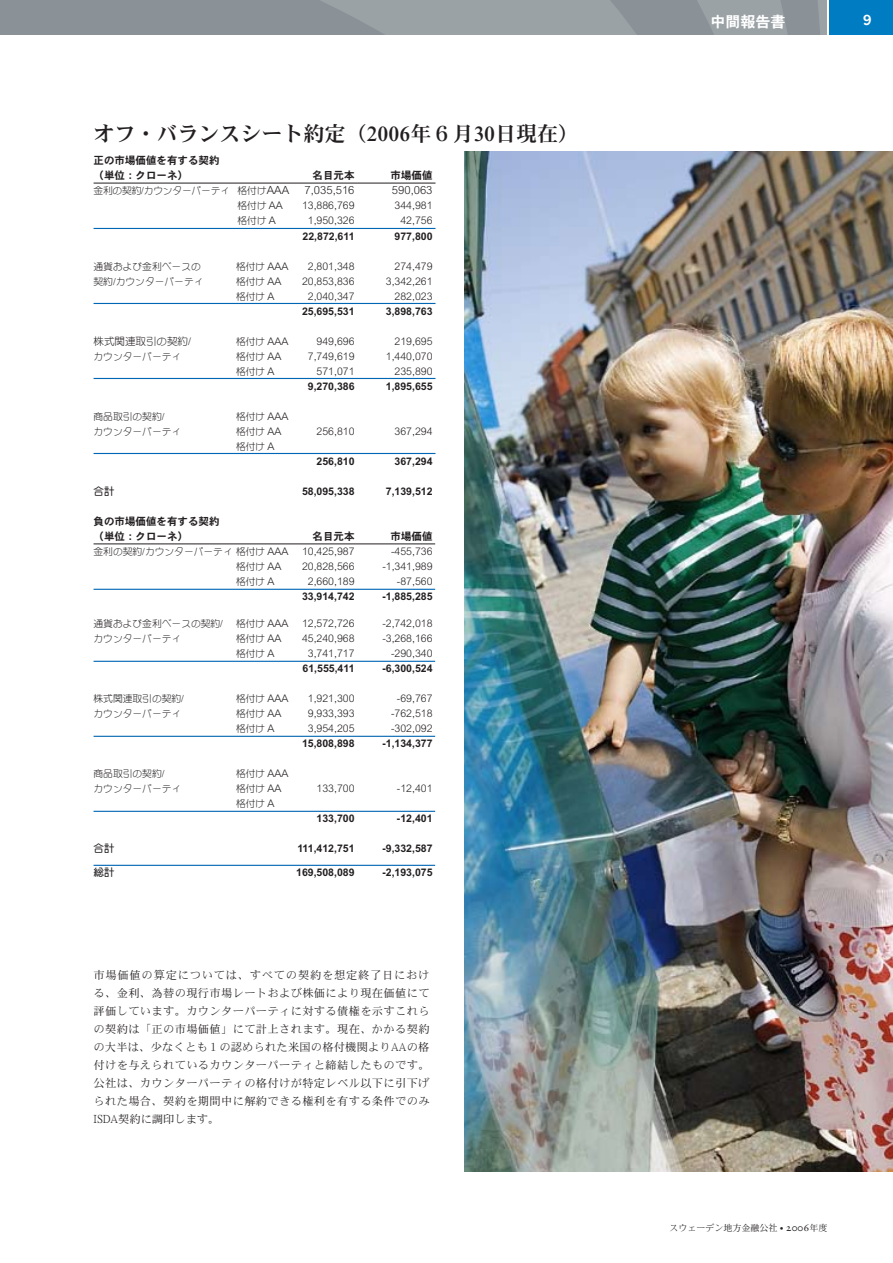
<style>
.page{position:relative;width:893px;height:1263px;background:#fff}
.page>*{position:absolute;margin:0;border:0;box-sizing:border-box;transform-origin:0 0}
.t1{font:21px "DFHS Mincho W7";color:#231f20}
.t2{font:15px "DFHS Gothic W7";color:#fff}
.t3{font:11.25px/18px "DFHS Mincho W3";letter-spacing:.03em;color:#231f20;text-align:justify}
.t4{font:300 11.25px "Arial MT Std";color:#231f20}
.t5{font:300 10.5px "Arial MT Std";color:#231f20}
.t6{font:700 10.5px "Arial MT Std";color:#231f20}
.t7{font:10.5px/15px "DFHS Gothic W7";color:#231f20}
.t8{font:300 10.5px "DF Maru Gothic";color:#231f20}
.t9{font:700 10.5px "DF Maru Gothic";color:#231f20}
.t10{font:300 9.75px "DF Maru Gothic";color:#231f20}
.t11{font:300 9.75px "DF Maru Gothic";letter-spacing:-.02em;color:#231f20}
.t12{font:9px "DFHS Mincho W3";color:#231f20}
.s1{font-family:"Arial MT Std";font-size:11.25px}
.s2{font-family:"Arial MT Std";font-size:10.5px}
.s3{font-family:"Sabon Roman SC";font-size:7.5px}
.s4{font-family:"Sabon Roman SC";font-size:10.5px}
</style>
<div class="page">
<div style="left:829px;top:0;width:64px;height:34px;background:#007cc2"></div>
<div style="left:0;top:0;width:826px;height:34px;background:#8a9297"></div>
<svg style="left:320px;top:0;width:507px;height:34px"></svg>
<hr style="left:94px;top:183px;width:341px;height:1px;background:#231f20">
<hr style="left:94px;top:228px;width:341px;height:1px;background:#0166b3">
<hr style="left:94px;top:303px;width:341px;height:1px;background:#0166b3">
<hr style="left:94px;top:378px;width:341px;height:1px;background:#0166b3">
<hr style="left:94px;top:453px;width:341px;height:1px;background:#0166b3">
<hr style="left:94px;top:544px;width:341px;height:1px;background:#231f20">
<hr style="left:94px;top:589px;width:341px;height:1px;background:#0166b3">
<hr style="left:94px;top:661px;width:341px;height:1px;background:#0166b3">
<hr style="left:94px;top:736px;width:341px;height:1px;background:#0166b3">
<hr style="left:94px;top:811px;width:341px;height:1px;background:#0166b3">
<hr style="left:94px;top:865px;width:341px;height:1px;background:#0166b3">
<img style="left:465px;top:152px;width:428px;height:1019px">
<h1 class="t1" style="left:94px;top:123px;width:487px">オフ・バランスシート約定（2006年６月30日現在）</h1>
<p class="t7" style="left:94px;top:154px;width:127px">正の市場価値を有する契約（単位：クローネ）</p>
<p class="t7" style="left:313px;top:169px;width:43px">名目元本</p>
<p class="t7" style="left:391px;top:169px;width:43px">市場価値</p>
<p class="t11" style="left:94px;top:186px;width:197px">金利の契約/カウンターパーティ 格付け<span class="s1">AAA</span></p>
<p class="t4" style="left:305px;top:184px;width:52px">7,035,516</p>
<p class="t4" style="left:392px;top:184px;width:42px">590,063</p>
<p class="t10" style="left:238px;top:201px;width:47px">格付け <span class="s2">AA</span></p>
<p class="t5" style="left:302px;top:200px;width:54px">13,886,769</p>
<p class="t5" style="left:395px;top:200px;width:39px">344,981</p>
<p class="t10" style="left:238px;top:216px;width:40px">格付け <span class="s2">A</span></p>
<p class="t5" style="left:308px;top:215px;width:48px">1,950,326</p>
<p class="t5" style="left:400px;top:215px;width:34px">42,756</p>
<p class="t6" style="left:303px;top:230px;width:53px">22,872,611</p>
<p class="t6" style="left:395px;top:230px;width:39px">977,800</p>
<p class="t10" style="left:94px;top:261px;width:109px">通貨および金利ベースの</p>
<p class="t10" style="left:236px;top:261px;width:54px">格付け <span class="s2">AAA</span></p>
<p class="t5" style="left:308px;top:260px;width:48px">2,801,348</p>
<p class="t5" style="left:395px;top:260px;width:39px">274,479</p>
<p class="t10" style="left:94px;top:276px;width:111px">契約/カウンターパーティ</p>
<p class="t10" style="left:236px;top:276px;width:47px">格付け <span class="s2">AA</span></p>
<p class="t5" style="left:302px;top:275px;width:54px">20,853,836</p>
<p class="t5" style="left:386px;top:275px;width:48px">3,342,261</p>
<p class="t10" style="left:236px;top:291px;width:40px">格付け <span class="s2">A</span></p>
<p class="t5" style="left:308px;top:290px;width:48px">2,040,347</p>
<p class="t5" style="left:395px;top:290px;width:39px">282,023</p>
<p class="t6" style="left:302px;top:305px;width:54px">25,695,531</p>
<p class="t6" style="left:386px;top:305px;width:48px">3,898,763</p>
<p class="t8" style="left:94px;top:335px;width:99px">株式関連取引の契約/</p>
<p class="t10" style="left:236px;top:336px;width:54px">格付け <span class="s2">AAA</span></p>
<p class="t5" style="left:317px;top:335px;width:39px">949,696</p>
<p class="t5" style="left:395px;top:335px;width:39px">219,695</p>
<p class="t10" style="left:94px;top:351px;width:89px">カウンターパーティ</p>
<p class="t10" style="left:236px;top:351px;width:47px">格付け <span class="s2">AA</span></p>
<p class="t5" style="left:308px;top:350px;width:48px">7,749,619</p>
<p class="t5" style="left:386px;top:350px;width:48px">1,440,070</p>
<p class="t10" style="left:236px;top:366px;width:40px">格付け <span class="s2">A</span></p>
<p class="t5" style="left:317px;top:365px;width:39px">571,071</p>
<p class="t5" style="left:395px;top:365px;width:39px">235,890</p>
<p class="t6" style="left:308px;top:380px;width:48px">9,270,386</p>
<p class="t6" style="left:386px;top:380px;width:48px">1,895,655</p>
<p class="t10" style="left:94px;top:411px;width:72px">商品取引の契約/</p>
<p class="t10" style="left:236px;top:411px;width:54px">格付け <span class="s2">AAA</span></p>
<p class="t10" style="left:94px;top:426px;width:89px">カウンターパーティ</p>
<p class="t10" style="left:236px;top:426px;width:47px">格付け <span class="s2">AA</span></p>
<p class="t5" style="left:317px;top:425px;width:39px">256,810</p>
<p class="t5" style="left:395px;top:425px;width:39px">367,294</p>
<p class="t10" style="left:236px;top:441px;width:40px">格付け <span class="s2">A</span></p>
<p class="t6" style="left:317px;top:455px;width:39px">256,810</p>
<p class="t6" style="left:395px;top:455px;width:39px">367,294</p>
<p class="t9" style="left:94px;top:485px;width:22px">合計</p>
<p class="t6" style="left:302px;top:485px;width:54px">58,095,338</p>
<p class="t6" style="left:386px;top:485px;width:48px">7,139,512</p>
<p class="t7" style="left:94px;top:514px;width:127px">負の市場価値を有する契約（単位：クローネ）</p>
<p class="t7" style="left:313px;top:529px;width:43px">名目元本</p>
<p class="t7" style="left:391px;top:529px;width:43px">市場価値</p>
<p class="t10" style="left:94px;top:547px;width:196px">金利の契約/カウンターパーティ格付け <span class="s2">AAA</span></p>
<p class="t5" style="left:302px;top:546px;width:54px">10,425,987</p>
<p class="t5" style="left:391px;top:546px;width:43px">-455,736</p>
<p class="t10" style="left:236px;top:562px;width:47px">格付け <span class="s2">AA</span></p>
<p class="t5" style="left:302px;top:561px;width:54px">20,828,566</p>
<p class="t5" style="left:382px;top:561px;width:52px">-1,341,989</p>
<p class="t10" style="left:236px;top:577px;width:40px">格付け <span class="s2">A</span></p>
<p class="t5" style="left:308px;top:576px;width:48px">2,660,189</p>
<p class="t5" style="left:397px;top:576px;width:37px">-87,560</p>
<p class="t6" style="left:302px;top:590px;width:54px">33,914,742</p>
<p class="t6" style="left:382px;top:590px;width:52px">-1,885,285</p>
<p class="t10" style="left:94px;top:619px;width:131px">通貨および金利ベースの契約/</p>
<p class="t10" style="left:236px;top:619px;width:54px">格付け <span class="s2">AAA</span></p>
<p class="t5" style="left:302px;top:618px;width:54px">12,572,726</p>
<p class="t5" style="left:382px;top:618px;width:52px">-2,742,018</p>
<p class="t10" style="left:94px;top:634px;width:89px">カウンターパーティ</p>
<p class="t10" style="left:236px;top:634px;width:47px">格付け <span class="s2">AA</span></p>
<p class="t5" style="left:302px;top:633px;width:54px">45,240,968</p>
<p class="t5" style="left:382px;top:633px;width:52px">-3,268,166</p>
<p class="t10" style="left:236px;top:649px;width:40px">格付け <span class="s2">A</span></p>
<p class="t5" style="left:308px;top:648px;width:48px">3,741,717</p>
<p class="t5" style="left:391px;top:648px;width:43px">-290,340</p>
<p class="t6" style="left:303px;top:662px;width:53px">61,555,411</p>
<p class="t6" style="left:382px;top:662px;width:52px">-6,300,524</p>
<p class="t10" style="left:94px;top:694px;width:92px">株式関連取引の契約/</p>
<p class="t10" style="left:236px;top:694px;width:54px">格付け <span class="s2">AAA</span></p>
<p class="t5" style="left:308px;top:693px;width:48px">1,921,300</p>
<p class="t5" style="left:397px;top:693px;width:37px">-69,767</p>
<p class="t10" style="left:94px;top:709px;width:89px">カウンターパーティ</p>
<p class="t10" style="left:236px;top:709px;width:47px">格付け <span class="s2">AA</span></p>
<p class="t5" style="left:308px;top:708px;width:48px">9,933,393</p>
<p class="t5" style="left:391px;top:708px;width:43px">-762,518</p>
<p class="t10" style="left:236px;top:724px;width:40px">格付け <span class="s2">A</span></p>
<p class="t5" style="left:308px;top:723px;width:48px">3,954,205</p>
<p class="t5" style="left:391px;top:723px;width:43px">-302,092</p>
<p class="t6" style="left:302px;top:737px;width:54px">15,808,898</p>
<p class="t6" style="left:382px;top:737px;width:52px">-1,134,377</p>
<p class="t10" style="left:94px;top:769px;width:72px">商品取引の契約/</p>
<p class="t10" style="left:236px;top:769px;width:54px">格付け <span class="s2">AAA</span></p>
<p class="t10" style="left:94px;top:784px;width:89px">カウンターパーティ</p>
<p class="t10" style="left:236px;top:784px;width:47px">格付け <span class="s2">AA</span></p>
<p class="t5" style="left:317px;top:783px;width:39px">133,700</p>
<p class="t5" style="left:397px;top:783px;width:37px">-12,401</p>
<p class="t10" style="left:236px;top:799px;width:40px">格付け <span class="s2">A</span></p>
<p class="t6" style="left:317px;top:812px;width:39px">133,700</p>
<p class="t6" style="left:397px;top:812px;width:37px">-12,401</p>
<p class="t9" style="left:94px;top:843px;width:22px">合計</p>
<p class="t6" style="left:297px;top:842px;width:59px">111,412,751</p>
<p class="t6" style="left:382px;top:842px;width:52px">-9,332,587</p>
<p class="t9" style="left:94px;top:867px;width:22px">総計</p>
<p class="t6" style="left:296px;top:866px;width:60px">169,508,089</p>
<p class="t6" style="left:382px;top:866px;width:52px">-2,193,075</p>
<p class="t3" style="left:94px;top:966px;width:338px">市場価値の算定については、すべての契約を想定終了日における、金利、為替の現行市場レートおよび株価により現在価値にて評価しています。カウンターパーティに対する債権を示すこれらの契約は「正の市場価値」にて計上されます。現在、かかる契約の大半は、少なくとも１の認められた米国の格付機関よりAAの格付けを与えられているカウンターパーティと締結したものです。公社は、カウンターパーティの格付けが特定レベル以下に引下げられた場合、契約を期間中に解約できる権利を有する条件でのみISDA契約に調印します。</p>
<h2 class="t2" style="left:711px;top:14px;width:76px">中間報告書</h2>
<p class="t12" style="left:669px;top:1223px;width:159px">スウェーデン地方金融公社 <span class="s3">•</span> <span class="s4">2006</span>年度</p>
</div>
